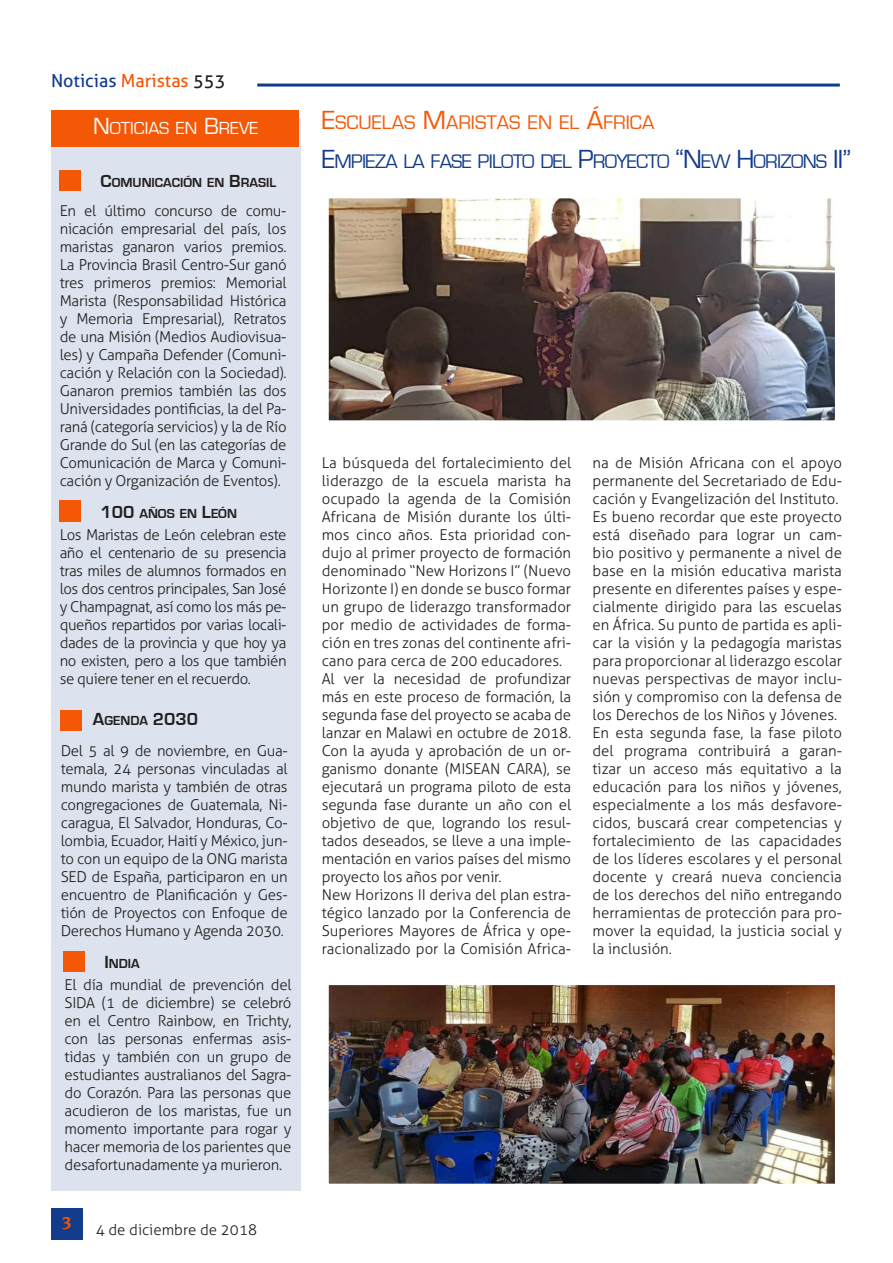
<style>
.page{position:relative;width:893px;height:1263px;background:#fff}
.page>*{position:absolute;margin:0;border:0;box-sizing:border-box;transform-origin:0 0}
.Titolo{font:20.25px "Eurostile";letter-spacing:-.04em;color:#123b8b}
.Titolo-2{font:20.25px "Eurostile";color:#f45706}
.t1{font:18px "Aller";color:#123b8b}
.TitoloBox{font:18px "Eurostile";color:#fff}
.SottoTitoloBox{font:700 18px "Eurostile";color:#231f20}
.t2{font:700 18px "Novarese IT Cby BT";color:#f45706}
.Testo_sinEspacio{font:300 15px/18px "Aller";letter-spacing:-.01em;color:#231f20;text-align:justify}
.SottoTitoloBox-2{font:700 13.5px "Eurostile";color:#231f20}
.s1{color:#f45706}
.s2{color:#231f20}
.s3{font-size:24px}
.s4{font-size:18px}
.s5{font-size:13.5px}
.s6{font-size:27px}
</style>
<div class="page">
<hr style="left:257px;top:84px;width:583px;height:3px;background:#123b8b">
<div style="left:51px;top:1208px;width:32px;height:31px;background:#123b8b"></div>
<div style="left:51px;top:118px;width:249px;height:1073px;background:#dce2ee"></div>
<div style="left:51px;top:111px;width:248px;height:36px;background:#f45706"></div>
<div style="left:60px;top:170px;width:21px;height:21px;background:#f45706"></div>
<div style="left:60px;top:501px;width:21px;height:21px;background:#f45706"></div>
<div style="left:61px;top:710px;width:21px;height:20px;background:#f45706"></div>
<div style="left:64px;top:951px;width:21px;height:20px;background:#f45706"></div>
<img style="left:330px;top:199px;width:504px;height:220px">
<div style="left:322px;top:191px;width:520px;height:236px;border:7px solid #fff"></div>
<img style="left:330px;top:986px;width:504px;height:197px">
<div style="left:322px;top:978px;width:520px;height:213px;border:7px solid #fff"></div>
<p class="t1" style="left:51px;top:69px;width:176px">Noticias <span class="s1">Maristas</span> <span class="s2">553</span></p>
<p class="TitoloBox" style="left:93px;top:118px;width:167px"><span class="s3">N</span>OTICIAS EN <span class="s3">B</span>REVE</p>
<p class="SottoTitoloBox-2" style="left:101px;top:175px;width:177px"><span class="s4">C</span>OMUNICACIÓN EN <span class="s4">B</span>RASIL</p>
<p class="Testo_sinEspacio" style="left:60px;top:202px;width:228px">En el último concurso de comu&shy;nicación empresarial del país, los maristas ganaron varios premios.<br>La Provincia Brasil Centro-Sur ganó tres primeros premios: Memorial Marista (Responsabilidad Histórica y Memoria Empresarial), Retratos de una Misión (Medios Audiovisua&shy;les) y Campaña Defender (Comuni&shy;cación y Relación con la Sociedad).<br>Ganaron premios también las dos Universidades pontificias, la del Pa&shy;raná (categoría servicios) y la de Río Grande do Sul (en las categorías de Comunicación de Marca y Comuni&shy;cación y Organización de Eventos).</p>
<p class="SottoTitoloBox-2" style="left:101px;top:506px;width:138px"><span class="s4">100</span> AÑOS EN <span class="s4">L</span>EÓN</p>
<p class="Testo_sinEspacio" style="left:60px;top:526px;width:228px">Los Maristas de León celebran este año el centenario de su presencia tras miles de alumnos formados en los dos centros principales, San José y Champagnat, así como los más pe&shy;queños repartidos por varias locali&shy;dades de la provincia y que hoy ya no existen, pero a los que también se quiere tener en el recuerdo.</p>
<p class="SottoTitoloBox" style="left:93px;top:710px;width:107px">A<span class="s5">GENDA</span> 2030</p>
<p class="Testo_sinEspacio" style="left:61px;top:742px;width:228px">Del 5 al 9 de noviembre, en Gua&shy;temala, 24 personas vinculadas al mundo marista y también de otras congregaciones de Guatemala, Ni&shy;caragua, El Salvador, Honduras, Co&shy;lombia, Ecuador, Haití y México, jun&shy;to con un equipo de la ONG marista SED de España, participaron en un encuentro de Planificación y Ges&shy;tión de Proyectos con Enfoque de Derechos Humano y Agenda 2030.</p>
<p class="SottoTitoloBox-2" style="left:104px;top:956px;width:37px"><span class="s4">I</span> NDIA</p>
<p class="Testo_sinEspacio" style="left:65px;top:976px;width:228px">El día mundial de prevención del SIDA (1 de diciembre) se celebró en el Centro Rainbow, en Trichty, con las personas enfermas asis&shy;tidas y también con un grupo de estudiantes australianos del Sagra&shy;do Corazón. Para las personas que acudieron de los maristas, fue un momento importante para rogar y hacer memoria de los parientes que desafortunadamente ya murieron.</p>
<p class="t2" style="left:62px;top:1212px;width:12px">3</p>
<p class="Testo_sinEspacio" style="left:96px;top:1220px;width:163px">4 de diciembre de 2018</p>
<p class="Titolo-2" style="left:322px;top:111px;width:334px"><span class="s6">E</span>SCUELAS <span class="s6">M</span>ARISTAS EN EL <span class="s6">Á</span>FRICA</p>
<p class="Titolo" style="left:322px;top:151px;width:531px"><span class="s6">E</span>MPIEZA LA FASE PILOTO DEL <span class="s6">P</span>ROYECTO <span class="s6">“N</span> EW <span class="s6">H</span>ORIZONS <span class="s6">II ”</span></p>
<p class="Testo_sinEspacio" style="left:322px;top:454px;width:251px">La búsqueda del fortalecimiento del liderazgo de la escuela marista ha ocupado la agenda de la Comisión Africana de Misión durante los últi&shy;mos cinco años. Esta prioridad con&shy;dujo al primer proyecto de formación denominado “New Horizons I” (Nuevo Horizonte I) en donde se busco formar un grupo de liderazgo transformador por medio de actividades de forma&shy;ción en tres zonas del continente afri&shy;cano para cerca de 200 educadores.</p>
<p class="Testo_sinEspacio" style="left:322px;top:670px;width:251px">Al ver la necesidad de profundizar más en este proceso de formación, la segunda fase del proyecto se acaba de lanzar en Malawi en octubre de 2018.<br>Con la ayuda y aprobación de un or&shy;ganismo donante (MISEAN CARA), se ejecutará un programa piloto de esta segunda fase durante un año con el objetivo de que, logrando los resul&shy;tados deseados, se lleve a una imple&shy;mentación en varios países del mismo proyecto los años por venir.</p>
<p class="Testo_sinEspacio" style="left:322px;top:886px;width:251px">New Horizons II deriva del plan estra&shy;tégico lanzado por la Conferencia de Superiores Mayores de África y ope&shy;racionalizado por la Comisión Africa-</p>
<p class="Testo_sinEspacio" style="left:592px;top:454px;width:251px">na de Misión Africana con el apoyo permanente del Secretariado de Edu&shy;cación y Evangelización del Instituto.</p>
<p class="Testo_sinEspacio" style="left:592px;top:508px;width:251px">Es bueno recordar que este proyecto está diseñado para lograr un cam&shy;bio positivo y permanente a nivel de base en la misión educativa marista presente en diferentes países y espe&shy;cialmente dirigido para las escuelas en África. Su punto de partida es apli&shy;car la visión y la pedagogía maristas para proporcionar al liderazgo escolar nuevas perspectivas de mayor inclu&shy;sión y compromiso con la defensa de los Derechos de los Niños y Jóvenes.</p>
<p class="Testo_sinEspacio" style="left:592px;top:724px;width:251px">En esta segunda fase, la fase piloto del programa contribuirá a garan&shy;tizar un acceso más equitativo a la educación para los niños y jóvenes, especialmente a los más desfavore&shy;cidos, buscará crear competencias y fortalecimiento de las capacidades de los líderes escolares y el personal docente y creará nueva conciencia de los derechos del niño entregando herramientas de protección para pro&shy;mover la equidad, la justicia social y la inclusión.</p>
</div>
